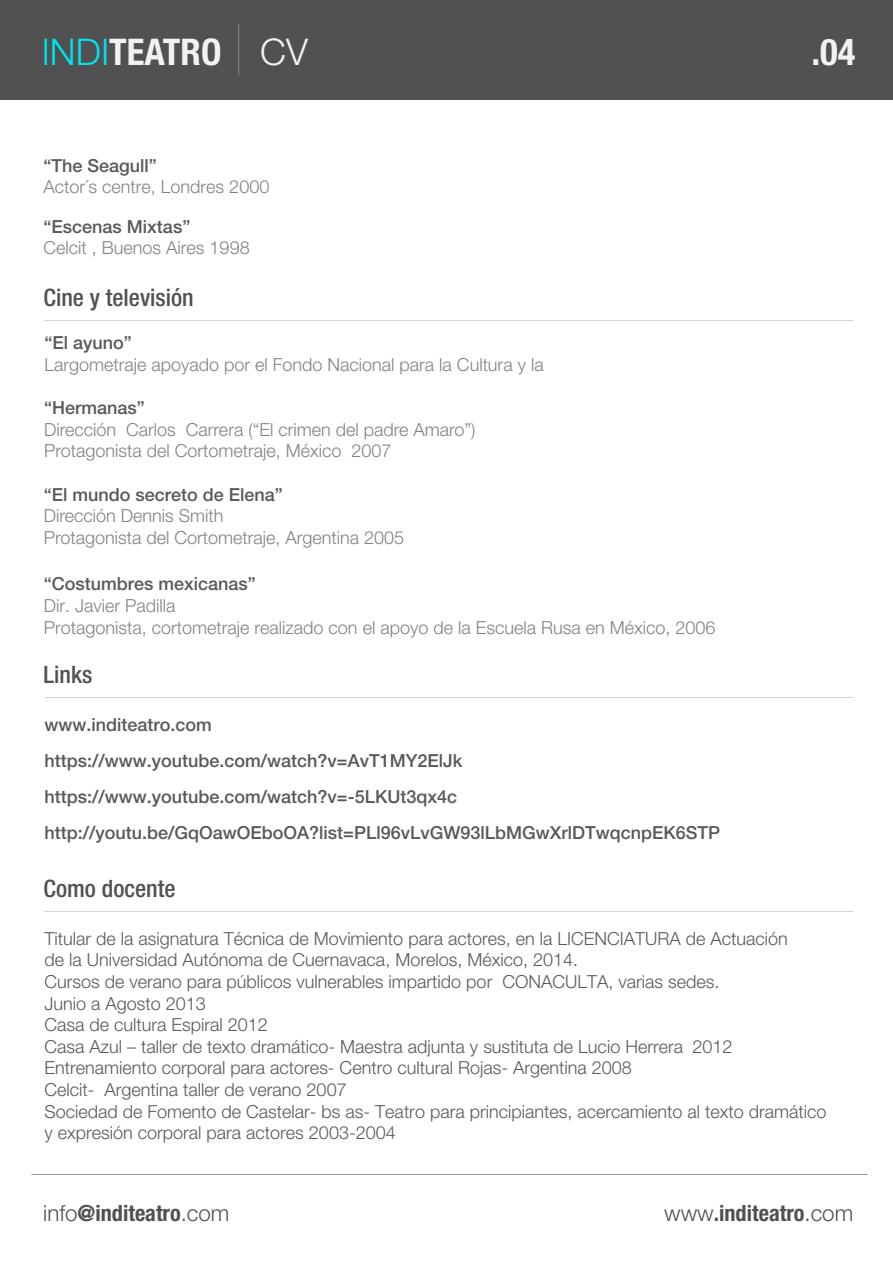
<style>
.page{position:relative;width:893px;height:1263px;background:#fff}
.page>*{position:absolute;margin:0;border:0;box-sizing:border-box;transform-origin:0 0}
.t1{font:700 condensed 36.75px "Helvetica Neue LT Std";color:#f2f2f2}
.t2{font:500 condensed 24px "Helvetica Neue LT Std";color:#515151}
.t3{font:700 condensed 22.35px "Helvetica Neue LT Std";color:#515151}
.t4{font:300 18px/21.6px "Helvetica Neue LT Std";color:#595959}
.t5{font:300 18px/21.6px "Helvetica Neue LT Std";color:#828282}
.t6{font:500 18px/36px "Helvetica Neue LT Std";color:#595959}
.s1{font-weight:300;font-stretch:normal;color:#00e4f2}
.s2{font-weight:300;font-stretch:normal}
</style>
<div class="page">
<div style="left:0;top:0;width:893px;height:99px;background:#515151"></div>
<hr style="left:238px;top:24px;width:1px;height:51px;background:#7f7f7f">
<hr style="left:31px;top:1174px;width:836px;height:1px;background:#919191">
<h1 class="t1" style="left:42px;top:29px;width:268px"><span class="s1">INDI</span>TEATRO <span class="s2">CV</span></h1>
<h1 class="t1" style="left:811px;top:29px;width:46px">.04</h1>
<p class="t6" style="left:44px;top:147px;width:115px">“The Seagull”</p>
<p class="t5" style="left:44px;top:176px;width:227px">Actor´s centre, Londres 2000</p>
<p class="t6" style="left:44px;top:208px;width:148px">“Escenas Mixtas”</p>
<p class="t5" style="left:44px;top:237px;width:208px">Celcit , Buenos Aires 1998</p>
<h2 class="t2" style="left:44px;top:283px;width:152px">Cine y televisión</h2>
<p class="t6" style="left:45px;top:325px;width:89px">“El ayuno”</p>
<p class="t5" style="left:44px;top:353px;width:501px">Largometraje apoyado por el Fondo Nacional para la Cultura y la</p>
<p class="t6" style="left:44px;top:390px;width:102px">“Hermanas”</p>
<p class="t5" style="left:44px;top:418px;width:433px">Dirección Carlos Carrera (“El crimen del padre Amaro”)<br>Protagonista del Cortometraje, México 2007</p>
<p class="t6" style="left:44px;top:476px;width:240px">“El mundo secreto de Elena”</p>
<p class="t5" style="left:44px;top:505px;width:362px">Dirección Dennis Smith<br>Protagonista del Cortometraje, Argentina 2005</p>
<p class="t6" style="left:44px;top:566px;width:214px">“Costumbres mexicanas”</p>
<p class="t5" style="left:44px;top:594px;width:673px">Dir. Javier Padilla<br>Protagonista, cortometraje realizado con el apoyo de la Escuela Rusa en México, 2006</p>
<h2 class="t2" style="left:44px;top:660px;width:50px">Links</h2>
<p class="t6" style="left:45px;top:706px;width:677px">www.inditeatro.com<br>https://www.youtube.com/watch?v=AvT1MY2ElJk https://www.youtube.com/watch?v=-5LKUt3qx4c http://youtu.be/GqOawOEboOA?list=PLl96vLvGW93lLbMGwXrlDTwqcnpEK6STP</p>
<h2 class="t2" style="left:44px;top:874px;width:133px">Como docente</h2>
<p class="t4" style="left:45px;top:927px;width:783px">Titular de la asignatura Técnica de Movimiento para actores, en la LICENCIATURA de Actuación<br>de la Universidad Autónoma de Cuernavaca, Morelos, México, 2014.<br>Cursos de verano para públicos vulnerables impartido por CONACULTA, varias sedes.<br>Junio a Agosto 2013<br>Casa de cultura Espiral 2012<br>Casa Azul – taller de texto dramático- Maestra adjunta y sustituta de Lucio Herrera 2012<br>Entrenamiento corporal para actores- Centro cultural Rojas- Argentina 2008<br>Celcit- Argentina taller de verano 2007<br>Sociedad de Fomento de Castelar- bs as- Teatro para principiantes, acercamiento al texto dramático y expresión corporal para actores 2003-2004</p>
<p class="t3" style="left:43px;top:1200px;width:188px"><span class="s2">info</span>@inditeatro<span class="s2">.com</span></p>
<p class="t3" style="left:664px;top:1200px;width:191px"><span class="s2">www</span>.inditeatro<span class="s2">.com</span></p>
</div>
